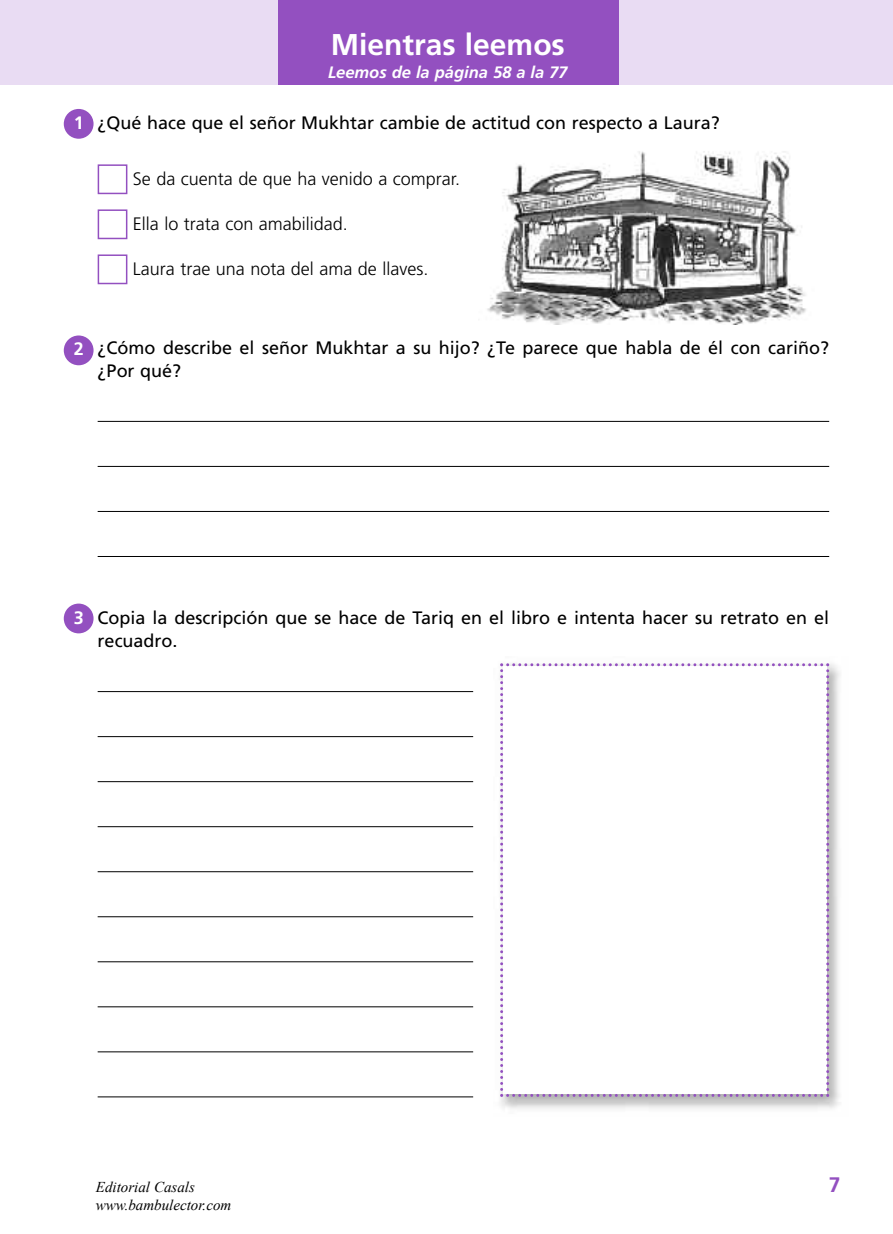
<style>
.page{position:relative;width:893px;height:1234px;background:#fff}
.page>*{position:absolute;margin:0;border:0;box-sizing:border-box;transform-origin:0 0}
.t1{font:700 30px "Frutiger";color:#fff}
.t2{font:700 21px "Frutiger";color:#9350c0}
.t3{font:18px/22.5px "Frutiger";color:#000}
.t4{font:300 18px "Frutiger";color:#000}
.t5{font:700 18px "Frutiger";color:#fff}
.t6{font:italic 700 16.5px "Frutiger";color:#fff}
.t7{font:italic 15px "Times New Roman";color:#000}
</style>
<div class="page">
<div style="left:0;top:0;width:893px;height:85px;background:#e9dcf3"></div>
<div style="left:98px;top:164px;width:29px;height:30px;border:2px solid #9350c0"></div>
<div style="left:98px;top:209px;width:29px;height:30px;border:2px solid #9350c0"></div>
<div style="left:98px;top:254px;width:29px;height:30px;border:2px solid #9350c0"></div>
<hr style="left:98px;top:421px;width:731px;height:1px;background:#000">
<hr style="left:98px;top:466px;width:731px;height:1px;background:#000">
<hr style="left:98px;top:511px;width:731px;height:1px;background:#000">
<hr style="left:98px;top:556px;width:731px;height:1px;background:#000">
<hr style="left:98px;top:691px;width:375px;height:1px;background:#000">
<hr style="left:98px;top:736px;width:375px;height:1px;background:#000">
<hr style="left:98px;top:781px;width:375px;height:1px;background:#000">
<hr style="left:98px;top:826px;width:375px;height:1px;background:#000">
<hr style="left:98px;top:871px;width:375px;height:1px;background:#000">
<hr style="left:98px;top:916px;width:375px;height:1px;background:#000">
<hr style="left:98px;top:961px;width:375px;height:1px;background:#000">
<hr style="left:98px;top:1006px;width:375px;height:1px;background:#000">
<hr style="left:98px;top:1051px;width:375px;height:1px;background:#000">
<hr style="left:98px;top:1096px;width:375px;height:1px;background:#000">
<div style="left:64px;top:109px;width:30px;height:30px;background:#9350c0;border-radius:50%"></div>
<div style="left:64px;top:335px;width:30px;height:30px;background:#9350c0;border-radius:50%"></div>
<div style="left:64px;top:603px;width:30px;height:30px;background:#9350c0;border-radius:50%"></div>
<div style="left:278px;top:0;width:340px;height:85px;background:#9350c0"></div>
<img style="left:500px;top:664px;width:340px;height:445px">
<svg style="left:500px;top:663px;width:329px;height:433px"></svg>
<img style="left:487px;top:151px;width:319px;height:173px">
<p class="t5" style="left:74px;top:115px;width:12px">1</p>
<h1 class="t1" style="left:331px;top:33px;width:236px">Mientras leemos</h1>
<p class="t6" style="left:328px;top:65px;width:241px">Leemos de la página 58 a la 77</p>
<p class="t6" style="left:493px;top:65px;width:20px">34</p>
<p class="t6" style="left:549px;top:65px;width:11px">5</p>
<p class="t3" style="left:98px;top:113px;width:623px">¿Qué hace que el señor Mukhtar cambie de actitud con respecto a Laura?</p>
<p class="t4" style="left:133px;top:172px;width:329px">Se da cuenta de que ha venido a comprar.</p>
<p class="t4" style="left:133px;top:217px;width:216px">Ella lo trata con amabilidad.</p>
<p class="t4" style="left:133px;top:262px;width:297px">Laura trae una nota del ama de llaves.</p>
<p class="t5" style="left:74px;top:342px;width:12px">2</p>
<p class="t3" style="left:98px;top:338px;width:733px">¿Cómo describe el señor Mukhtar a su hijo? ¿Te parece que habla de él con cariño? ¿Por qué?</p>
<p class="t5" style="left:74px;top:610px;width:12px">3</p>
<p class="t3" style="left:98px;top:608px;width:733px">Copia la descripción que se hace de Tariq en el libro e intenta hacer su retrato en el recuadro.</p>
<p class="t7" style="left:96px;top:1177px;width:101px">Editorial Casals</p>
<p class="t2" style="left:829px;top:1176px;width:13px">7</p>
<p class="t7" style="left:96px;top:1195px;width:137px">www.bambulector.com</p>
</div>
